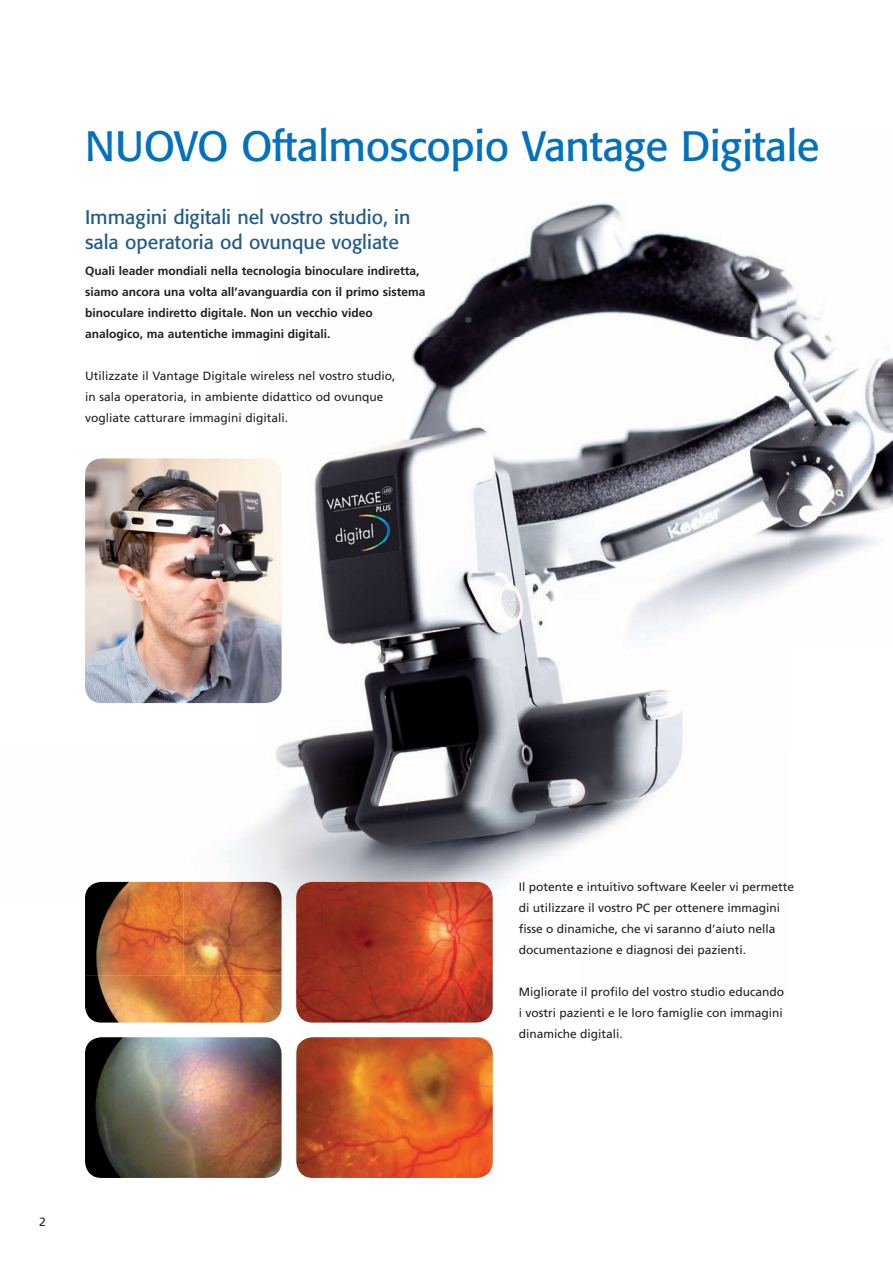
<style>
.page{position:relative;width:893px;height:1263px;background:#fff}
.page>*{position:absolute;margin:0;border:0;box-sizing:border-box;transform-origin:0 0}
.t1{font:42px "Formata BQ";letter-spacing:-.01em;color:#0372bb}
.t2{font:19.5px/25.5px "Formata BQ";color:#235b87}
.t3{font:12px/21px "Frutiger";color:#231f20}
.t4{font:700 12px/21px "Frutiger";color:#231f20}
</style>
<div class="page">
<img style="left:142px;top:203px;width:646px;height:544px">
<img style="left:788px;top:280px;width:105px;height:306px">
<img style="left:101px;top:747px;width:214px;height:154px">
<img style="left:315px;top:747px;width:367px;height:276px">
<img style="left:97px;top:976px;width:8px;height:47px">
<img style="left:262px;top:901px;width:53px;height:122px">
<img style="left:105px;top:1022px;width:158px;height:1px">
<img style="left:296px;top:1037px;width:197px;height:141px">
<img style="left:296px;top:882px;width:197px;height:140px">
<img style="left:85px;top:1037px;width:197px;height:141px">
<img style="left:85px;top:882px;width:197px;height:94px">
<img style="left:85px;top:975px;width:15px;height:47px">
<img style="left:85px;top:458px;width:197px;height:245px">
<h1 class="t1" style="left:85px;top:120px;width:736px">NUOVO Oftalmoscopio Vantage Digitale</h1>
<h2 class="t2" style="left:85px;top:204px;width:327px">Immagini digitali nel vostro studio, in sala operatoria od ovunque vogliate</h2>
<p class="t4" style="left:85px;top:260px;width:342px">Quali leader mondiali nella tecnologia binoculare indiretta, siamo ancora una volta all’avanguardia con il primo sistema binoculare indiretto digitale. Non un vecchio video analogico, ma autentiche immagini digitali.</p>
<p class="t3" style="left:85px;top:365px;width:312px">Utilizzate il Vantage Digitale wireless nel vostro studio, in sala operatoria, in ambiente didattico od ovunque vogliate catturare immagini digitali.</p>
<p class="t3" style="left:39px;top:1211px;width:8px">2</p>
<p class="t3" style="left:519px;top:876px;width:277px">Il potente e intuitivo software Keeler vi permette di utilizzare il vostro PC per ottenere immagini fisse o dinamiche, che vi saranno d’aiuto nella documentazione e diagnosi dei pazienti.</p>
<p class="t3" style="left:519px;top:981px;width:267px;text-align:justify">Migliorate il profilo del vostro studio educando i vostri pazienti e le loro famiglie con immagini dinamiche digitali.</p>
</div>
